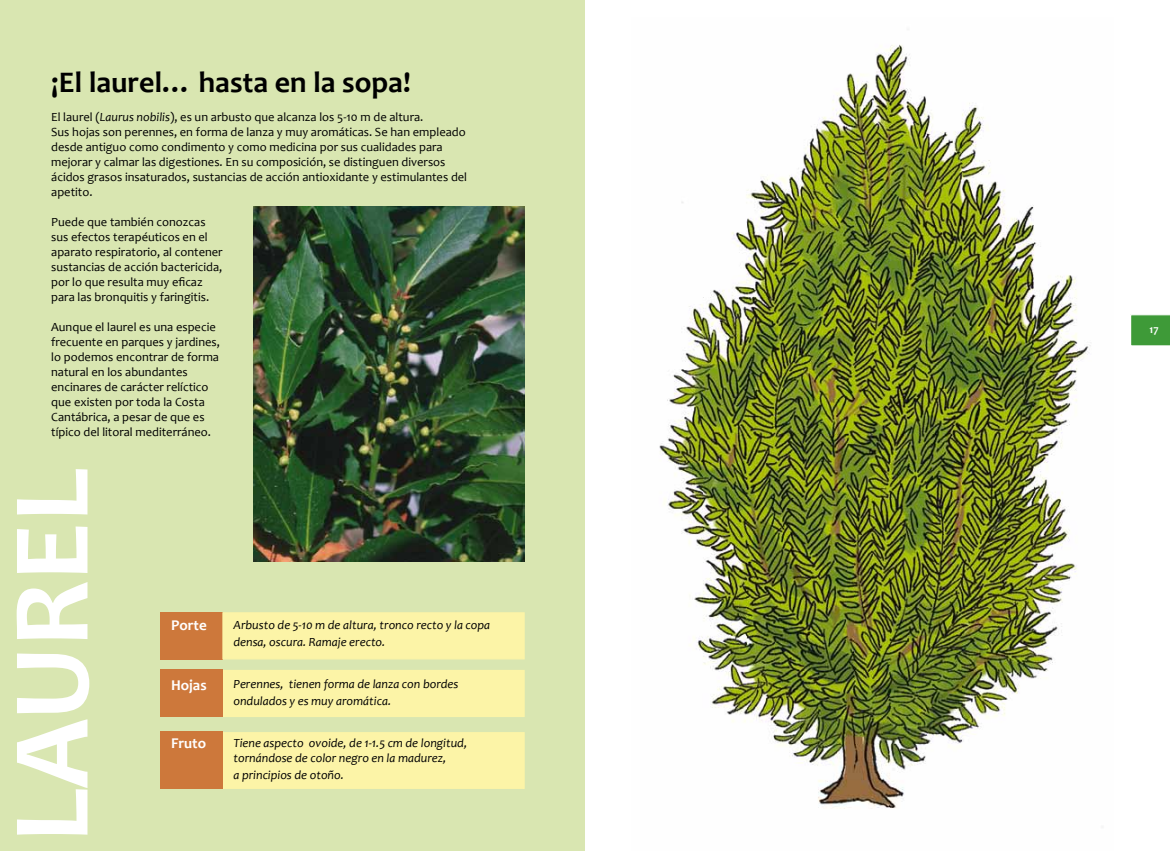
<style>
.page{position:relative;width:1170px;height:851px;background:#fff}
.page>*{position:absolute;margin:0;border:0;box-sizing:border-box;transform-origin:0 0}
.t1{font:700 30px "Candara";color:#000}
.t2{font:700 15px "Candara";color:#fff}
.t3{font:12.5px/15px "Candara";color:#000}
.t4{font:italic 12.5px/17.5px "Candara";color:#000}
.t5{font:700 11.25px "Candara";color:#fff}
.s1{font-style:italic}
</style>
<div class="page">
<div style="left:0;top:0;width:585px;height:850px;background:#d9e6b1"></div>
<img style="left:253px;top:206px;width:271px;height:355px">
<div style="left:160px;top:612px;width:63px;height:47px;background:#cd783b"></div>
<div style="left:222px;top:612px;width:302px;height:47px;background:#fcf4a7"></div>
<div style="left:222px;top:669px;width:302px;height:48px;background:#fcf4a7;border:1px solid #fcf4a7"></div>
<div style="left:222px;top:732px;width:302px;height:56px;background:#fcf4a7"></div>
<div style="left:160px;top:669px;width:63px;height:48px;background:#cd783b"></div>
<div style="left:160px;top:731px;width:63px;height:57px;background:#cd783b"></div>
<svg style="left:17px;top:469px;width:72px;height:365px"></svg>
<svg style="left:1130px;top:314px;width:39px;height:32px"></svg>
<img style="left:659px;top:44px;width:432px;height:765px">
<h1 class="t1" style="left:51px;top:64px;width:361px">¡El laurel… hasta en la sopa!</h1>
<p class="t3" style="left:51px;top:109px;width:417px">El laurel (<span class="s1">Laurus nobilis</span>), es un arbusto que alcanza los 5-10 m de altura.<br>Sus hojas son perennes, en forma de lanza y muy aromáticas. Se han empleado desde antiguo como condimento y como medicina por sus cualidades para mejorar y calmar las digestiones. En su composición, se distinguen diversos ácidos grasos insaturados, sustancias de acción antioxidante y estimulantes del apetito.</p>
<p class="t3" style="left:51px;top:214px;width:173px">Puede que también conozcas sus efectos terapéuticos en el aparato respiratorio, al contener sustancias de acción bactericida, por lo que resulta muy eficaz para las bronquitis y faringitis.</p>
<p class="t3" style="left:51px;top:319px;width:170px">Aunque el laurel es una especie frecuente en parques y jardines, lo podemos encontrar de forma natural en los abundantes encinares de carácter relíctico que existen por toda la Costa<br>Cantábrica, a pesar de que es típico del litoral mediterráneo.</p>
<p class="t2" style="left:171px;top:616px;width:37px">Porte</p>
<p class="t2" style="left:171px;top:675px;width:37px">Hojas</p>
<p class="t2" style="left:171px;top:734px;width:37px">Fruto</p>
<p class="t4" style="left:233px;top:615px;width:258px">Arbusto de 5-10 m de altura, tronco recto y la copa densa, oscura. Ramaje erecto.</p>
<p class="t4" style="left:233px;top:674px;width:226px">Perennes, tienen forma de lanza con bordes ondulados y es muy aromática.</p>
<p class="t4" style="left:233px;top:735px;width:235px;line-height:15px">Tiene aspecto ovoide, de 1-1.5 cm de longitud, tornándose de color negro en la madurez,</p>
<p class="t4" style="left:233px;top:766px;width:112px">a principios de otoño.</p>
<p class="t5" style="left:1149px;top:322px;width:10px">17</p>
</div>
